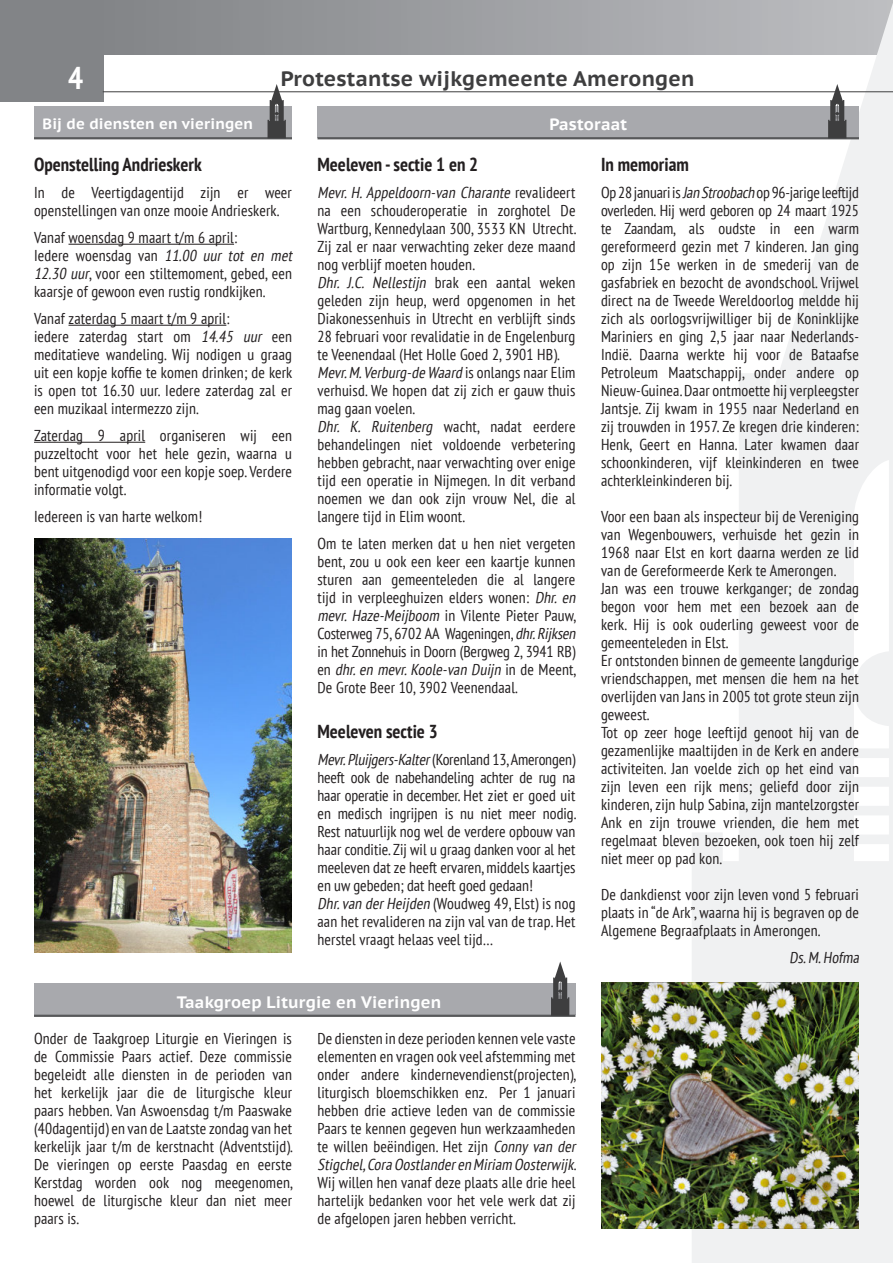
<style>
.page{position:relative;width:893px;height:1263px;background:#fff}
.page>*{position:absolute;margin:0;border:0;box-sizing:border-box;transform-origin:0 0}
.t1{font:700 condensed 31.5px "PT Sans";color:#fff}
.t2{font:700 21px "PT Sans Caption";letter-spacing:.01em;color:#3e3e3f}
.t3{font:700 condensed 18.75px "PT Sans";color:#231f20}
.t4{font:700 16.5px "PT Sans Caption";letter-spacing:.01em;color:#fff}
.t5{font:condensed 15.75px/18px "PT Sans";letter-spacing:.01em;color:#231f20}
.t6{font:700 15px "PT Sans Caption";letter-spacing:.01em;color:#fff}
.s1{font-style:italic}
</style>
<div class="page">
<svg style="left:104px;top:0;width:588px;height:55px;background:#97999c"></svg>
<div style="left:0;top:0;width:104px;height:102px;background:#828487"></div>
<svg style="left:692px;top:0;width:201px;height:1263px;fill:#f0f1f2"></svg>
<hr style="left:103px;top:91px;width:790px;height:1px;background:#3e3e3f">
<hr style="left:69px;top:244px;width:165px;height:1px;background:#231f20">
<hr style="left:69px;top:325px;width:157px;height:1px;background:#231f20">
<hr style="left:34px;top:442px;width:111px;height:1px;background:#231f20">
<div style="left:317px;top:106px;width:542px;height:32px;background:#a8a9ad"></div>
<hr style="left:317px;top:137px;width:542px;height:2px;background:#57585a">
<svg style="left:828px;top:84px;width:18px;height:54px"></svg>
<img style="left:601px;top:982px;width:258px;height:247px">
<div style="left:34px;top:106px;width:258px;height:32px;background:#a8a9ad"></div>
<hr style="left:34px;top:137px;width:258px;height:2px;background:#57585a">
<svg style="left:268px;top:84px;width:18px;height:54px"></svg>
<div style="left:34px;top:983px;width:541px;height:32px;background:#a8a9ad"></div>
<hr style="left:34px;top:1015px;width:541px;height:2px;background:#57585a">
<svg style="left:551px;top:961px;width:18px;height:55px"></svg>
<img style="left:34px;top:538px;width:258px;height:414px">
<h1 class="t1" style="left:68px;top:64px;width:17px">4</h1>
<h2 class="t2" style="left:281px;top:70px;width:415px">Protestantse wijkgemeente Amerongen</h2>
<p class="t6" style="left:43px;top:118px;width:212px">Bij de diensten en vieringen</p>
<p class="t3" style="left:34px;top:156px;width:169px">Openstelling Andrieskerk</p>
<p class="t5" style="left:34px;top:185px;width:259px">In de Veertigdagentijd zijn er weer openstellingen van onze mooie Andrieskerk.</p>
<p class="t5" style="left:34px;top:230px;width:262px">Vanaf woensdag 9 maart t/m 6 april:<br>Iedere woensdag van <span class="s1">11.00 uur tot en met 12.30 uur</span>, voor een stiltemoment, gebed, een kaarsje of gewoon even rustig rondkijken.</p>
<p class="t5" style="left:34px;top:311px;width:260px">Vanaf zaterdag 5 maart t/m 9 april:<br>iedere zaterdag start om <span class="s1">14.45 uur</span> een meditatieve wandeling. Wij nodigen u graag uit een kopje koffie te komen drinken; de kerk is open tot 16.30 uur. Iedere zaterdag zal er een muzikaal intermezzo zijn.</p>
<p class="t5" style="left:34px;top:428px;width:259px;text-align:justify">Zaterdag 9 april organiseren wij een puzzeltocht voor het hele gezin, waarna u bent uitgenodigd voor een kopje soep. Verdere informatie volgt.</p>
<p class="t5" style="left:34px;top:509px;width:170px">Iedereen is van harte welkom!</p>
<p class="t4" style="left:549px;top:118px;width:79px">Pastoraat</p>
<p class="t3" style="left:601px;top:156px;width:89px">In memoriam</p>
<p class="t5" style="left:601px;top:185px;width:259px;text-align:justify">Op 28 januari is <span class="s1">Jan Stroobach</span> op 96-jarige leeftijd overleden. Hij werd geboren op 24 maart 1925 te Zaandam, als oudste in een warm gereformeerd gezin met 7 kinderen. Jan ging op zijn 15e werken in de smederij van de gasfabriek en bezocht de avondschool. Vrijwel direct na de Tweede Wereldoorlog meldde hij zich als oorlogsvrijwilliger bij de Koninklijke Mariniers en ging 2,5 jaar naar Nederlands-Indië. Daarna werkte hij voor de Bataafse Petroleum Maatschappij, onder andere op Nieuw-Guinea. Daar ontmoette hij verpleegster Jantsje. Zij kwam in 1955 naar Nederland en zij trouwden in 1957. Ze kregen drie kinderen:<br>Henk, Geert en Hanna. Later kwamen daar schoonkinderen, vijf kleinkinderen en twee achterkleinkinderen bij.</p>
<p class="t5" style="left:601px;top:509px;width:259px">Voor een baan als inspecteur bij de Vereniging van Wegenbouwers, verhuisde het gezin in 1968 naar Elst en kort daarna werden ze lid van de Gereformeerde Kerk te Amerongen.<br>Jan was een trouwe kerkganger; de zondag begon voor hem met een bezoek aan de kerk. Hij is ook ouderling geweest voor de gemeenteleden in Elst.<br>Er ontstonden binnen de gemeente langdurige vriendschappen, met mensen die hem na het overlijden van Jans in 2005 tot grote steun zijn geweest.<br>Tot op zeer hoge leeftijd genoot hij van de gezamenlijke maaltijden in de Kerk en andere activiteiten. Jan voelde zich op het eind van zijn leven een rijk mens; geliefd door zijn kinderen, zijn hulp Sabina, zijn mantelzorgster Ank en zijn trouwe vrienden, die hem met regelmaat bleven bezoeken, ook toen hij zelf niet meer op pad kon.</p>
<p class="t5" style="left:601px;top:887px;width:259px;text-align:justify">De dankdienst voor zijn leven vond 5 februari plaats in “de Ark”, waarna hij is begraven op de Algemene Begraafplaats in Amerongen.</p>
<p class="t5" style="left:789px;top:950px;width:73px">Ds.M.Hofma</p>
<p class="t3" style="left:317px;top:156px;width:162px">Meeleven - sectie 1 en 2</p>
<p class="t5" style="left:317px;top:185px;width:261px"><span class="s1">Mevr. H.Appeldoorn-van Charante</span> r e v a l i d e e r t na een schouderoperatie in zorghotel De Wartburg, Kennedylaan 300, 3533 KN Utrecht.<br>Zij zal er naar verwachting zeker deze maand nog verblijf moeten houden.<br><span class="s1">Dhr. J.C. Nellestijn</span> brak een aantal weken geleden zijn heup, werd opgenomen in het Diakonessenhuis in Utrecht en verblijft sinds 28 februari voor revalidatie in de Engelenburg te Veenendaal (Het Holle Goed 2, 3901 HB).<br><span class="s1">Mevr.M.Verburg-de Waard</span> i s o n la n g s n a a r E l i m verhuisd. We hopen dat zij zich er gauw thuis mag gaan voelen.<br><span class="s1">Dhr. K. Ruitenberg</span> wacht, nadat eerdere behandelingen niet voldoende verbetering hebben gebracht, naar verwachting over enige tijd een operatie in Nijmegen. In dit verband noemen we dan ook zijn vrouw Nel, die al langere tijd in Elim woont.</p>
<p class="t5" style="left:317px;top:536px;width:262px">Om te laten merken dat u hen niet vergeten bent, zou u ook een keer een kaartje kunnen sturen aan gemeenteleden die al langere tijd in verpleeghuizen elders wonen: <span class="s1">Dhr. en mevr. Haze-Meijboom</span> in Vilente Pieter Pauw, Costerweg 75, 6702 AA Wageningen, <span class="s1">dhr.Rijksen </span>in het Zonnehuis in Doorn (Bergweg 2, 3941 RB) e n <span class="s1">dhr.en mevr.Koole-van Duijn</span> i n d e M e e n t , De Grote Beer 10, 3902 Veenendaal.</p>
<p class="t3" style="left:317px;top:723px;width:122px">Meeleven sectie 3</p>
<p class="t5" style="left:317px;top:752px;width:260px"><span class="s1">Mevr.Pluijgers-Kalter</span>(Korenland 13, Amerongen) heeft ook de nabehandeling achter de rug na haar operatie in december. Het ziet er goed uit en medisch ingrijpen is nu niet meer nodig.<br>Rest natuurlijk nog wel de verdere opbouw van haar conditie. Zij wil u graag danken voor al het meeleven dat ze heeft ervaren, middels kaartjes en uw gebeden; dat heeft goed gedaan!<br><span class="s1">Dhr.van derHeijden</span> (Woudweg 49, Elst) is nog aan het revalideren na zijn val van de trap. Het herstel vraagt helaas veel tijd…</p>
<p class="t4" style="left:177px;top:995px;width:266px">Taakgroep Liturgie en Vieringen</p>
<p class="t5" style="left:34px;top:1031px;width:260px;text-align:justify">Onder de Taakgroep Liturgie en Vieringen is de Commissie Paars actief. Deze commissie begeleidt alle diensten in de perioden van het kerkelijk jaar die de liturgische kleur paars hebben. Van Aswoensdag t/m Paaswake (40dagentijd) en van de Laatste zondag van het kerkelijk jaar t/m de kerstnacht (Adventstijd).<br>De vieringen op eerste Paasdag en eerste Kerstdag worden ook nog meegenomen, hoewel de liturgische kleur dan niet meer paars is.</p>
<p class="t5" style="left:317px;top:1031px;width:262px">De diensten in deze perioden kennen vele vaste elementen en vragen ook veel afstemming met onder andere kindernevendienst(projecten), liturgisch bloemschikken enz. Per 1 januari hebben drie actieve leden van de commissie Paars te kennen gegeven hun werkzaamheden te willen beëindigen. Het zijn <span class="s1">Conny van der Stigchel,Cora Oostlanderen Miriam Oosterwijk</span>.<br>Wij willen hen vanaf deze plaats alle drie heel hartelijk bedanken voor het vele werk dat zij de afgelopen jaren hebben verricht.</p>
</div>
